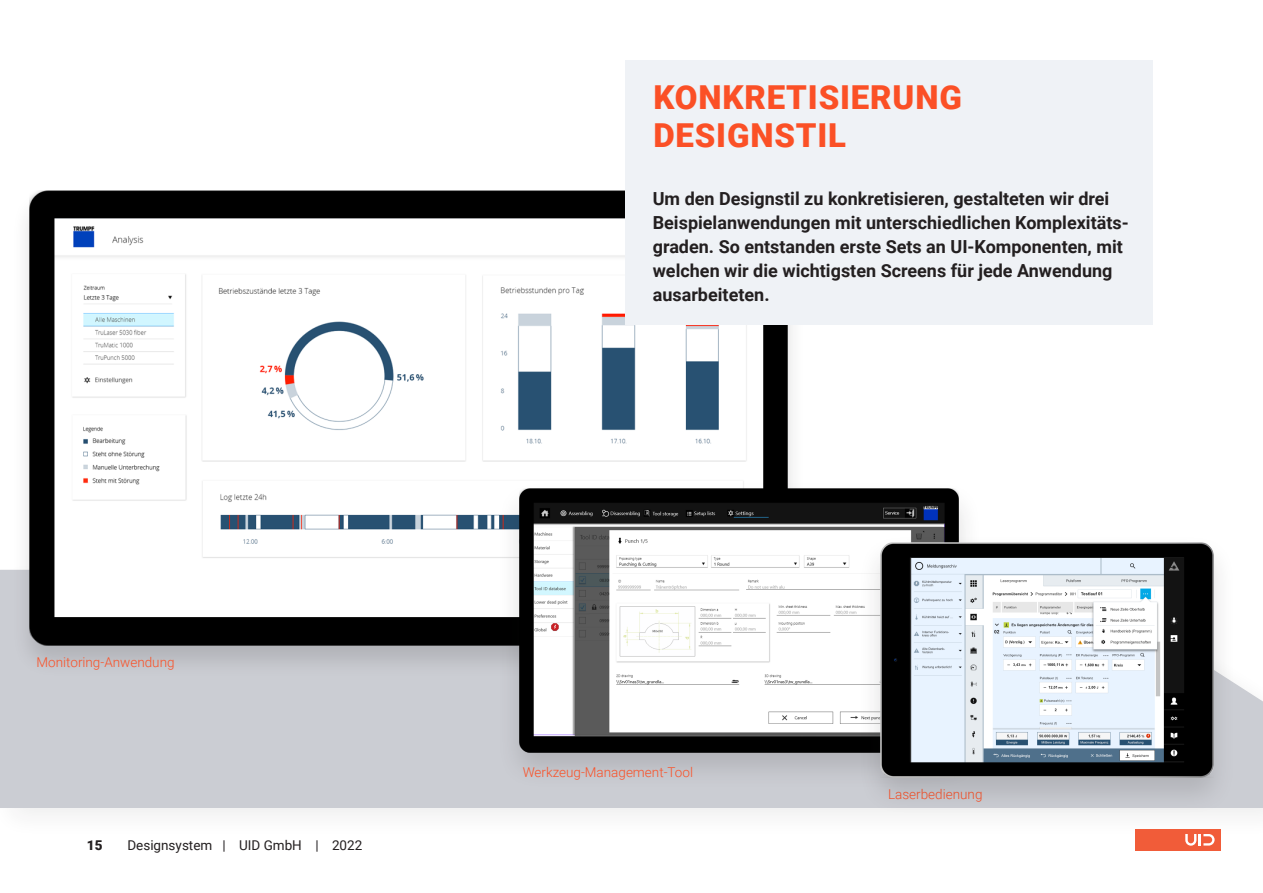
<style>
.page{position:relative;width:1263px;height:893px;background:#fff}
.page>*{position:absolute;margin:0;border:0;box-sizing:border-box;transform-origin:0 0}
.Titel_01{font:900 33px/37.5px "Roboto";letter-spacing:.025em;color:#fb5026}
.Fließtext{font:700 18px/24px "Roboto";color:#231f20}
.Bildunterschriften{font:300 13.5px "Roboto";color:#fb5026}
.t1{font:13.5px "Roboto";color:#231f20}
.t2{font:900 13.5px "Roboto";color:#231f20}
</style>
<div class="page">
<div style="left:0;top:556px;width:1263px;height:286px;background:#fbfbfb"></div>
<div style="left:0;top:570px;width:1263px;height:238px;background:#cbcdd3"></div>
<div style="left:11px;top:187px;width:795px;height:491px;background:#231f20;opacity:.15"></div>
<img style="left:30px;top:190px;width:758px;height:455px">
<div style="left:625px;top:60px;width:528px;height:265px;background:#eff2f6"></div>
<div style="left:495px;top:479px;width:488px;height:311px;background:#231f20;opacity:.15"></div>
<img style="left:519px;top:488px;width:440px;height:264px">
<div style="left:857px;top:533px;width:380px;height:283px;background:#231f20;opacity:.15"></div>
<img style="left:881px;top:542px;width:332px;height:236px">
<div style="left:1135px;top:829px;width:85px;height:21px;background:#f15c39"></div>
<svg style="left:1185px;top:834px;width:29px;height:12px"></svg>
<p class="Bildunterschriften" style="left:37px;top:653px;width:140px">Monitoring-Anwendung</p>
<p class="t2" style="left:87px;top:836px;width:17px">15</p>
<p class="t1" style="left:127px;top:836px;width:236px">Designsystem | UID GmbH | 2022</p>
<p class="Titel_01" style="left:653px;top:77px;width:310px">KONKRETISIERUNG<br>DESIGNSTIL</p>
<p class="Fließtext" style="left:653px;top:186px;width:477px">Um den Designstil zu konkretisieren, gestalteten wir drei Beispielanwendungen mit unterschiedlichen Komplexitäts&shy;graden. So entstanden erste Sets an UI-Komponenten, mit welchen wir die wichtigsten Screens für jede Anwendung ausarbeiteten.</p>
<p class="Bildunterschriften" style="left:523px;top:762px;width:172px">Werkzeug-Management-Tool</p>
<p class="Bildunterschriften" style="left:888px;top:785px;width:96px">Laserbedienung</p>
</div>
